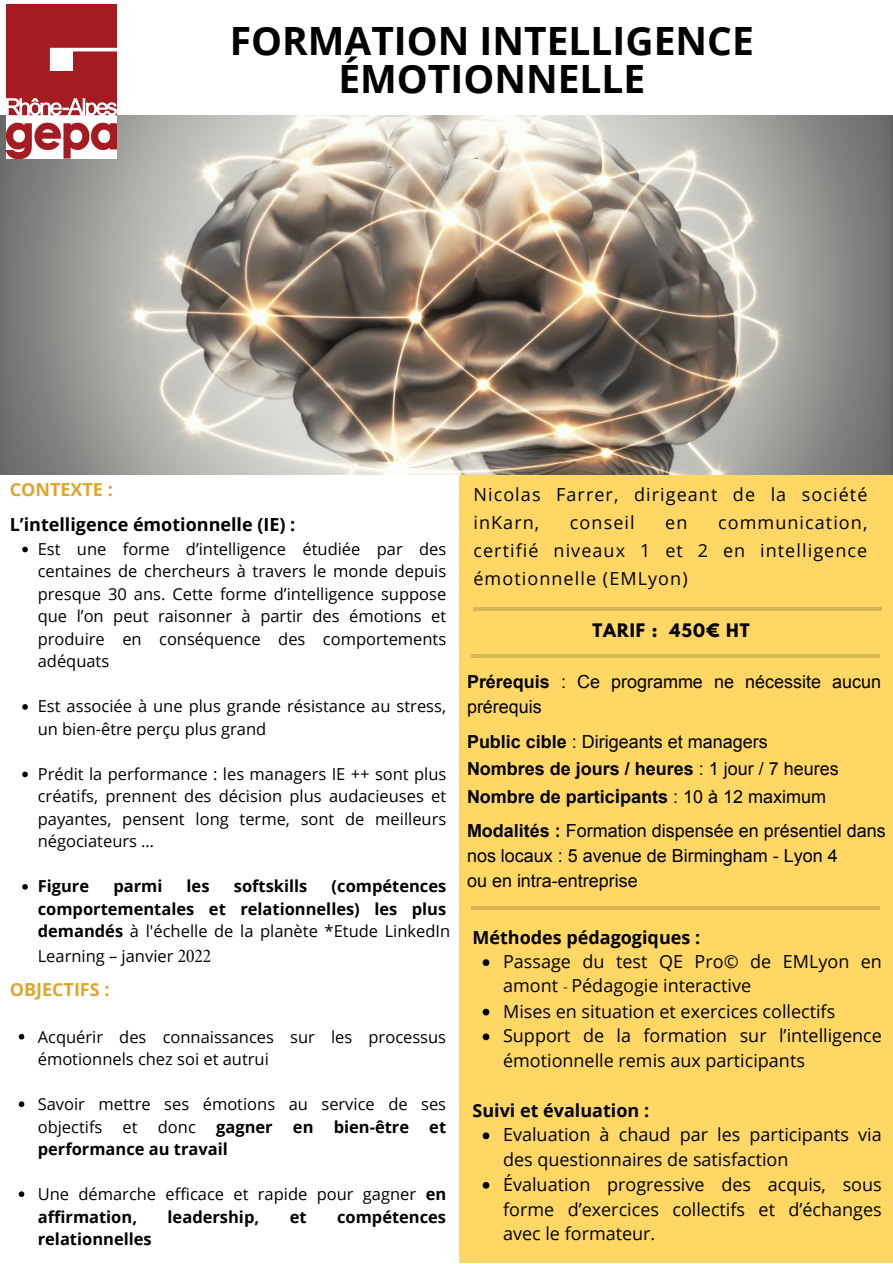
<style>
.page{position:relative;width:893px;height:1264px;background:#fff}
.page>*{position:absolute;margin:0;border:0;box-sizing:border-box;transform-origin:0 0}
.t1{font:700 39px/38.2px "Open Sans";color:#000;text-align:center}
.t2{font:18px/24.8px "Open Sans";color:#000;text-align:justify}
.t3{font:18px/25.2px "Arial";color:#000}
.t4{font:700 18px "Open Sans";color:#000}
.t5{font:18px/28px "Open Sans";letter-spacing:.06em;color:#000}
.t6{font:700 18px "Open Sans";color:#dda62e}
.t7{font:16.5px/22.5px "Open Sans";color:#000}
.t8{font:700 16.5px/22.5px "Open Sans";color:#000}
.t9{font:700 16.5px "League Spartan";letter-spacing:.06em;color:#000}
.s1{font-weight:400}
.s2{font-family:"Minion Pro Cn Subh";font-size:19.5px}
.s3{font-weight:700}
.s4{font-weight:700;font-size:19.5px}
.s5{font-family:"Minion Pro Cn Subh"}
</style>
<div class="page">
<div style="left:459px;top:431px;width:433px;height:831px;background:#fed764"></div>
<hr style="left:473px;top:607px;width:409px;height:3px;background:#000">
<img style="left:0;top:115px;width:892px;height:360px">
<hr style="left:471px;top:654px;width:409px;height:3px;background:#000">
<hr style="left:471px;top:906px;width:409px;height:3px;background:#000">
<svg style="left:19px;top:1033px;width:5px;height:6px"></svg>
<svg style="left:19px;top:1101px;width:5px;height:5px"></svg>
<svg style="left:19px;top:1191px;width:5px;height:5px"></svg>
<svg style="left:482px;top:959px;width:7px;height:7px"></svg>
<svg style="left:482px;top:1008px;width:7px;height:7px"></svg>
<svg style="left:482px;top:1033px;width:7px;height:7px"></svg>
<svg style="left:482px;top:1132px;width:7px;height:7px"></svg>
<svg style="left:482px;top:1182px;width:7px;height:6px"></svg>
<svg style="left:22px;top:546px;width:6px;height:6px"></svg>
<svg style="left:22px;top:704px;width:6px;height:5px"></svg>
<svg style="left:22px;top:771px;width:6px;height:6px"></svg>
<svg style="left:22px;top:884px;width:6px;height:5px"></svg>
<img style="left:6px;top:5px;width:110px;height:153px">
<p class="t1" style="left:230px;top:21px;width:525px">FORMATION INTELLIGENCE<br>ÉMOTIONNELLE</p>
<p class="t6" style="left:10px;top:477px;width:105px">CONTEXTE :</p>
<p class="t4" style="left:10px;top:512px;width:287px">L’intelligence émotionnelle (IE) :</p>
<p class="t7" style="left:38px;top:537px;width:410px;text-align:justify">Est une forme d’intelligence étudiée par des centaines de chercheurs à travers le monde depuis presque 30 ans. Cette forme d’intelligence suppose que l’on peut raisonner à partir des émotions et produire en conséquence des comportements adéquats</p>
<p class="t7" style="left:38px;top:694px;width:410px">Est associée à une plus grande résistance au stress, un bien-être perçu plus grand</p>
<p class="t7" style="left:38px;top:762px;width:410px;text-align:justify">Prédit la performance : les managers IE ++ sont plus créatifs, prennent des décision plus audacieuses et payantes, pensent long terme, sont de meilleurs négociateurs …</p>
<p class="t8" style="left:38px;top:874px;width:53px">Figure</p>
<p class="t8" style="left:113px;top:874px;width:51px">parmi</p>
<p class="t8" style="left:187px;top:874px;width:24px">les</p>
<p class="t8" style="left:234px;top:874px;width:75px">softskills</p>
<p class="t8" style="left:38px;top:874px;width:414px;text-indent:294px">(compétences comportementales et relationnelles) les plus demandés <span class="s1">à l'échelle de la planète *Etude LinkedIn</span></p>
<p class="t7" style="left:38px;top:944px;width:175px">Learning – janvier <span class="s2">2022</span></p>
<p class="t6" style="left:10px;top:976px;width:101px">OBJECTIFS :</p>
<p class="t7" style="left:38px;top:1025px;width:410px">Acquérir des connaissances sur les processus émotionnels chez soi et autrui</p>
<p class="t7" style="left:38px;top:1092px;width:410px;text-align:justify">Savoir mettre ses émotions au service de ses objectifs et donc <span class="s3">gagner en bien-être et performance au travail</span></p>
<p class="t7" style="left:38px;top:1182px;width:410px">Une démarche efficace et rapide pour gagner <span class="s3">en affirmation,</span></p>
<p class="t8" style="left:168px;top:1205px;width:93px">leadership,</p>
<p class="t8" style="left:290px;top:1205px;width:18px">et</p>
<p class="t8" style="left:337px;top:1205px;width:111px">compétences</p>
<p class="t8" style="left:38px;top:1227px;width:115px">relationnelles</p>
<p class="t5" style="left:473px;top:480px;width:395px">Nicolas Farrer, dirigeant de la société inKarn,</p>
<p class="t5" style="left:570px;top:508px;width:66px">conseil</p>
<p class="t2" style="left:665px;top:510px;width:24px">en</p>
<p class="t2" style="left:473px;top:508px;width:395px;line-height:28px;text-indent:244px">communication, certifié niveaux 1 et 2 en intelligence émotionnelle (EMLyon)</p>
<p class="t9" style="left:592px;top:622px;width:159px">TARIF : 450€ HT</p>
<p class="t3" style="left:467px;top:669px;width:415px"><span class="s3">Prérequis</span> : Ce programme ne nécessite aucun prérequis</p>
<p class="t3" style="left:467px;top:728px;width:373px;line-height:27px"><span class="s3">Public cible</span> : Dirigeants et managers<br><span class="s3">Nombres de jours / heures</span> : 1 jour / 7 heures</p>
<p class="t3" style="left:467px;top:780px;width:420px;line-height:33.3px"><span class="s3">Nombre de partic</span><span class="s4">i</span><span class="s3">pants</span> : 10 à 12 maximum<br><span class="s3">Modalités :</span> Formation dispensée en présentiel dans</p>
<p class="t3" style="left:467px;top:843px;width:372px">nos locaux : 5 avenue de Birmingham - Lyon 4 ou en intra-entreprise</p>
<p class="t4" style="left:472px;top:924px;width:229px">Méthodes pédagogiques :</p>
<p class="t2" style="left:503px;top:948px;width:380px;text-align:left">Passage du test QE Pro© de EMLyon en amont <span class="s5">-</span> Pédagogie interactive<br>Mises en situation et exercices collectifs Support de la formation sur l’intelligence émotionnelle remis aux participants</p>
<p class="t4" style="left:472px;top:1097px;width:178px">Suivi et évaluation :</p>
<p class="t2" style="left:503px;top:1122px;width:380px">Evaluation à chaud par les participants via des questionnaires de satisfaction</p>
<p class="t2" style="left:503px;top:1171px;width:380px">Évaluation progressive des acquis, sous forme d’exercices collectifs et d’échanges avec le formateur.</p>
</div>
